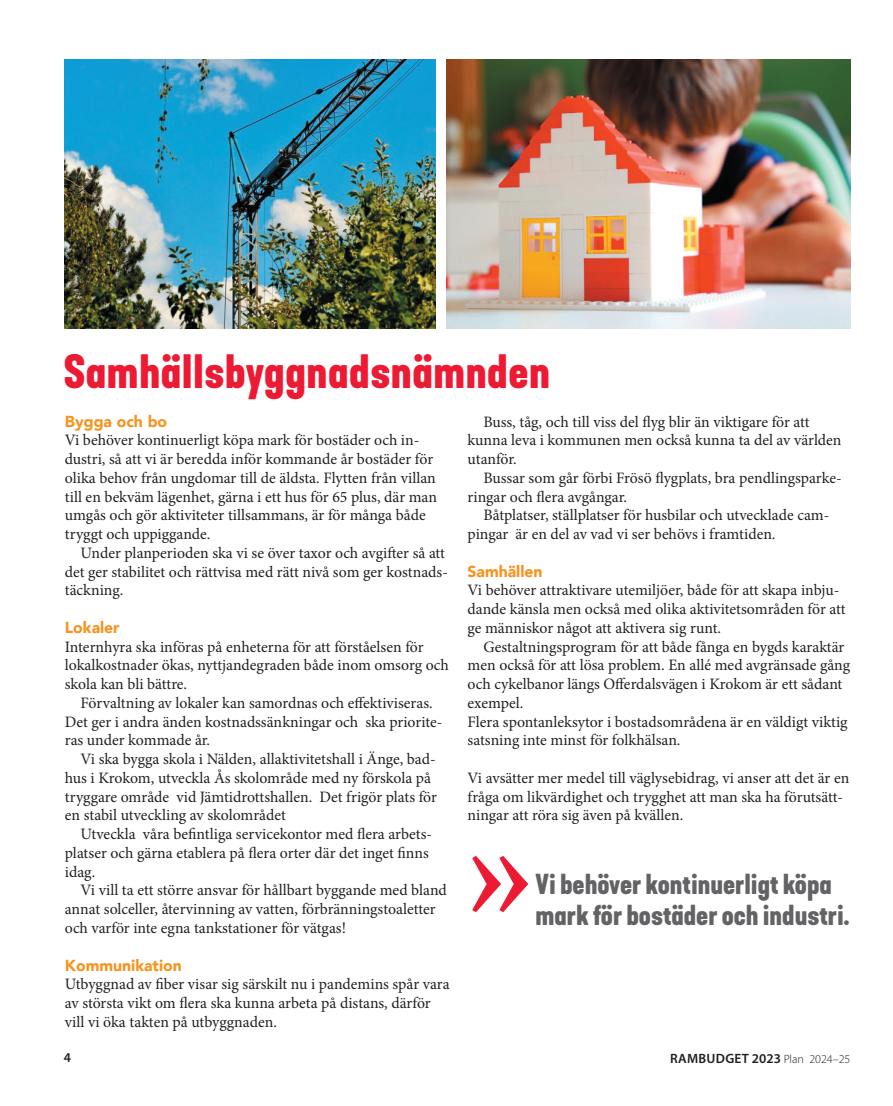
<style>
.page{position:relative;width:893px;height:1106px;background:#fff}
.page>*{position:absolute;margin:0;border:0;box-sizing:border-box;transform-origin:0 0}
.t1{font:150px "Grad";color:#ed1a33}
.t2{font:700 45px "Kapra Neue Custom";letter-spacing:.01em;color:#ed1a33}
.t3{font:700 27px "Kapra Neue Custom";color:#636366}
.t4{font:15.9px/18.8px "Minion Pro";color:#231f20}
.t5{font:900 15.9px "Avenir";color:#f7931d}
.t6{font:600 13.5px "Myriad Pro";letter-spacing:.02em;color:#231f20}
.s1{font-weight:300;font-size:12px}
</style>
<div class="page">
<img style="left:65px;top:60px;width:371px;height:269px">
<img style="left:447px;top:60px;width:403px;height:269px">
<h2 class="t2" style="left:64px;top:342px;width:488px">Samhällsbyggnadsnämnden</h2>
<p class="t5" style="left:65px;top:407px;width:104px">Bygga och bo</p>
<p class="t4" style="left:65px;top:431px;width:374px">Vi behöver kontinuerligt köpa mark för bostäder och in&shy;dustri, så att vi är beredda inför kommande år bostäder för olika behov från ungdomar till de äldsta. Flytten från villan till en bekväm lägenhet, gärna i ett hus för 65 plus, där man umgås och gör aktiviteter tillsammans, är för många både tryggt och uppiggande.</p>
<p class="t4" style="left:65px;top:543px;width:385px;text-indent:16px">Under planperioden ska vi se över taxor och avgifter så att det ger stabilitet och rättvisa med rätt nivå som ger kostnads&shy;täckning.</p>
<p class="t5" style="left:65px;top:613px;width:56px">Lokaler</p>
<p class="t4" style="left:65px;top:637px;width:385px">Internhyra ska införas på enheterna för att förståelsen för lokalkostnader ökas, nyttjandegraden både inom omsorg och skola kan bli bättre.</p>
<p class="t4" style="left:65px;top:693px;width:379px;text-indent:16px">Förvaltning av lokaler kan samordnas och effektiviseras.<br>Det ger i andra änden kostnadssänkningar och ska priorite&shy;ras under kommade år.</p>
<p class="t4" style="left:65px;top:749px;width:374px;text-indent:16px">Vi ska bygga skola i Nälden, allaktivitetshall i Änge, bad&shy;hus i Krokom, utveckla Ås skolområde med ny förskola på tryggare område vid Jämtidrottshallen. Det frigör plats för en stabil utveckling av skolområdet</p>
<p class="t4" style="left:65px;top:824px;width:369px;text-indent:16px">Utveckla våra befintliga servicekontor med flera arbets&shy;platser och gärna etablera på flera orter där det inget finns idag.</p>
<p class="t4" style="left:65px;top:881px;width:384px;text-indent:16px">Vi vill ta ett större ansvar för hållbart byggande med bland annat solceller, återvinning av vatten, förbränningstoaletter och varför inte egna tankstationer för vätgas!</p>
<p class="t5" style="left:65px;top:951px;width:118px">Kommunikation</p>
<p class="t4" style="left:65px;top:974px;width:386px">Utbyggnad av fiber visar sig särskilt nu i pandemins spår vara av största vikt om flera ska kunna arbeta på distans, därför vill vi öka takten på utbyggnaden.</p>
<p class="t4" style="left:468px;top:412px;width:375px;text-indent:16px">Buss, tåg, och till viss del flyg blir än viktigare för att kunna leva i kommunen men också kunna ta del av världen utanför.</p>
<p class="t4" style="left:468px;top:468px;width:376px;text-indent:16px">Bussar som går förbi Frösö flygplats, bra pendlingsparke&shy;ringar och flera avgångar.</p>
<p class="t4" style="left:468px;top:506px;width:363px;text-indent:16px">Båtplatser, ställplatser för husbilar och utvecklade cam&shy;pingar är en del av vad vi ser behövs i framtiden.</p>
<p class="t5" style="left:468px;top:557px;width:76px">Samhällen</p>
<p class="t4" style="left:468px;top:581px;width:379px">Vi behöver attraktivare utemiljöer, både för att skapa inbju&shy;dande känsla men också med olika aktivitetsområden för att ge människor något att aktivera sig runt.</p>
<p class="t4" style="left:468px;top:637px;width:384px;text-indent:16px">Gestaltningsprogram för att både fånga en bygds karaktär men också för att lösa problem. En allé med avgränsade gång och cykelbanor längs Offerdalsvägen i Krokom är ett sådant exempel.<br>Flera spontanleksytor i bostadsområdena är en väldigt viktig satsning inte minst för folkhälsan.</p>
<p class="t4" style="left:468px;top:768px;width:383px">Vi avsätter mer medel till väglysebidrag, vi anser att det är en fråga om likvärdighet och trygghet att man ska ha förutsätt&shy;ningar att röra sig även på kvällen.</p>
<h1 class="t1" style="left:465px;top:773px;width:74px">»</h1>
<h3 class="t3" style="left:536px;top:866px;width:298px">Vi behöver kontinuerligt köpa</h3>
<h3 class="t3" style="left:536px;top:898px;width:315px">mark för bostäder och industri.</h3>
<p class="t6" style="left:64px;top:1048px;width:9px">4</p>
<p class="t6" style="left:670px;top:1049px;width:182px">RAMBUDGET 2023 <span class="s1">Plan 2024–25</span></p>
</div>
